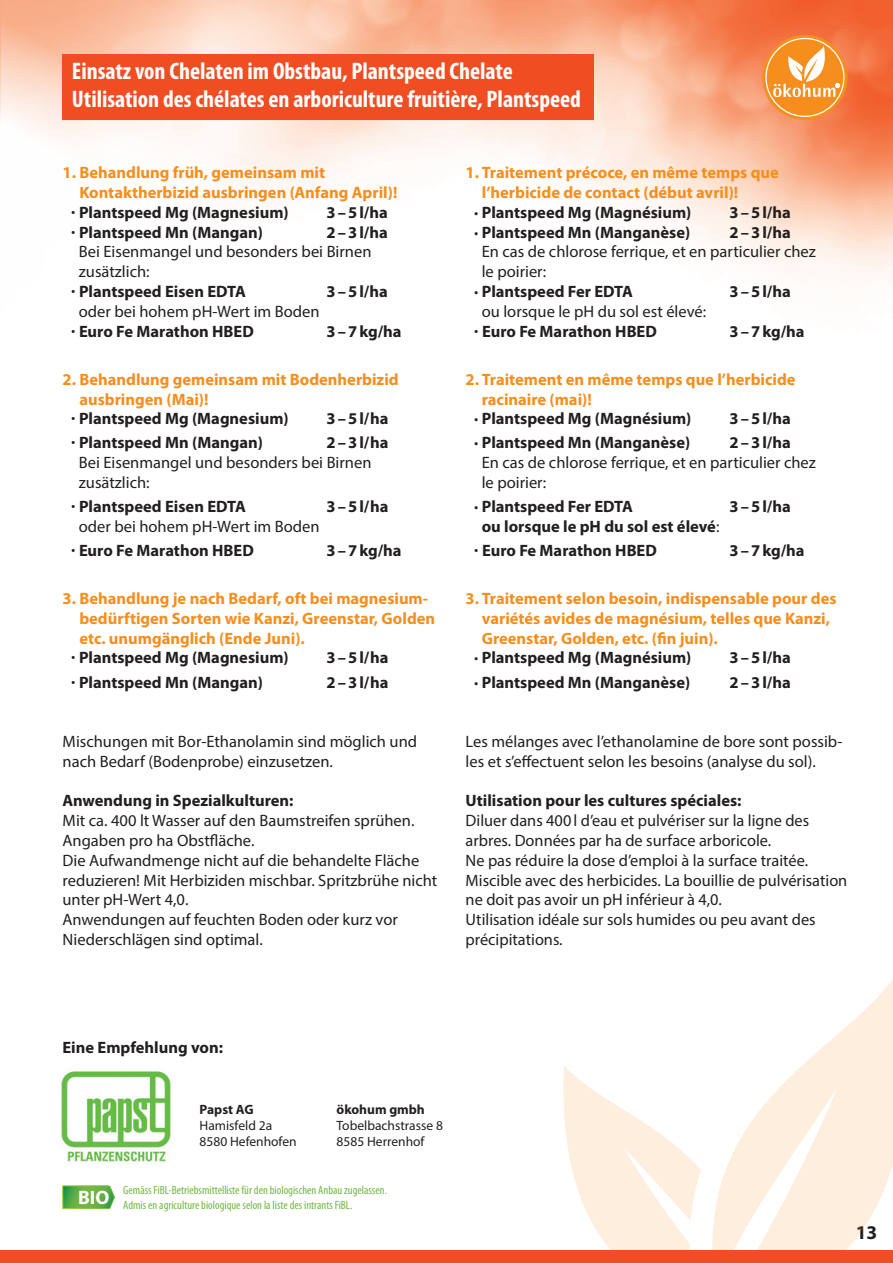
<style>
.page{position:relative;width:893px;height:1263px;background:#fff}
.page>*{position:absolute;margin:0;border:0;box-sizing:border-box;transform-origin:0 0}
.t1{font:700 condensed 24px/28.8px "Myriad Pro";color:#fff}
.t2{font:700 19.5px "Myriad Pro";color:#231f20}
.t3{font:16.5px/19.8px "Myriad Pro";color:#231f20}
.t4{font:700 16.5px/24px "Myriad Pro";color:#231f20}
.t5{font:700 16.5px/19.8px "Myriad Pro";color:#f68e1e}
.t6{font:13.5px/16.2px "Myriad Pro";color:#231f20}
.t7{font:700 13.5px "Myriad Pro";color:#231f20}
.t8{font:condensed 12px/14.4px "Myriad Pro";color:#73b743}
.s1{font-weight:400}
</style>
<div class="page">
<img style="left:0;top:0;width:893px;height:281px">
<svg style="left:762px;top:35px;width:85px;height:85px;background:#f69732"></svg>
<div style="left:765px;top:38px;width:79px;height:79px;border:1px solid #fff;border-radius:50%"></div>
<svg style="left:773px;top:46px;width:67px;height:51px"></svg>
<svg style="left:712px;top:979px;width:181px;height:271px;fill:#fdeedd"></svg>
<svg style="left:563px;top:1066px;width:138px;height:184px"></svg>
<div style="left:63px;top:54px;width:531px;height:66px;background:#f04d22"></div>
<svg style="left:62px;top:1185px;width:53px;height:25px"></svg>
<img style="left:61px;top:1071px;width:110px;height:92px">
<div style="left:0;top:1250px;width:893px;height:13px;background:#f04d22"></div>
<h1 class="t1" style="left:72px;top:56px;width:510px">Einsatz von Chelaten im Obstbau, Plantspeed Chelate<br>Utilisation des chélates en arboriculture fruitière, Plantspeed</h1>
<p class="t5" style="left:79px;top:162px;width:320px;text-indent:-17px">1. Behandlung früh, gemeinsam mit<br>Kontaktherbizid ausbringen (Anfang April)!</p>
<p class="t4" style="left:71px;top:200px;width:219px">· Plantspeed Mg (Magnesium)</p>
<p class="t4" style="left:327px;top:200px;width:63px">3–5l/ha</p>
<p class="t4" style="left:71px;top:220px;width:193px">· Plantspeed Mn (Mangan)</p>
<p class="t4" style="left:327px;top:220px;width:63px">2–3l/ha</p>
<p class="t3" style="left:79px;top:242px;width:294px">Bei Eisenmangel und besonders bei Birnen zusätzlich:</p>
<p class="t4" style="left:71px;top:279px;width:176px">· Plantspeed Eisen EDTA</p>
<p class="t4" style="left:327px;top:279px;width:63px">3–5l/ha</p>
<p class="t3" style="left:79px;top:301px;width:242px">oder bei hohem pH-Wert im Boden</p>
<p class="t4" style="left:71px;top:319px;width:184px">· Euro Fe Marathon HBED</p>
<p class="t4" style="left:327px;top:319px;width:76px">3–7kg/ha</p>
<p class="t5" style="left:79px;top:369px;width:321px;text-indent:-17px">2. Behandlung gemeinsam mit Bodenherbizid ausbringen (Mai)!</p>
<p class="t4" style="left:71px;top:406px;width:219px">· Plantspeed Mg (Magnesium)</p>
<p class="t4" style="left:327px;top:406px;width:63px">3–5l/ha</p>
<p class="t4" style="left:71px;top:430px;width:193px">· Plantspeed Mn (Mangan)</p>
<p class="t4" style="left:327px;top:430px;width:63px">2–3l/ha</p>
<p class="t3" style="left:79px;top:452px;width:294px">Bei Eisenmangel und besonders bei Birnen zusätzlich:</p>
<p class="t4" style="left:71px;top:494px;width:176px">· Plantspeed Eisen EDTA</p>
<p class="t4" style="left:327px;top:494px;width:63px">3–5l/ha</p>
<p class="t3" style="left:79px;top:516px;width:242px">oder bei hohem pH-Wert im Boden</p>
<p class="t4" style="left:71px;top:538px;width:184px">· Euro Fe Marathon HBED</p>
<p class="t4" style="left:327px;top:538px;width:76px">3–7kg/ha</p>
<p class="t5" style="left:79px;top:588px;width:357px;text-indent:-17px">3. Behandlung je nach Bedarf, oft bei magnesium&shy;bedürftigen Sorten wie Kanzi, Greenstar, Golden etc. unumgänglich (Ende Juni).</p>
<p class="t4" style="left:71px;top:645px;width:219px">· Plantspeed Mg (Magnesium)</p>
<p class="t4" style="left:327px;top:645px;width:63px">3–5l/ha</p>
<p class="t4" style="left:71px;top:669px;width:193px">· Plantspeed Mn (Mangan)</p>
<p class="t4" style="left:327px;top:669px;width:63px">2–3l/ha</p>
<p class="t3" style="left:63px;top:731px;width:356px">Mischungen mit Bor-Ethanolamin sind möglich und nach Bedarf (Bodenprobe) einzusetzen.</p>
<p class="t4" style="left:63px;top:788px;width:232px">Anwendung in Spezialkulturen:</p>
<p class="t3" style="left:63px;top:810px;width:376px">Mit ca. 400 lt Wasser auf den Baumstreifen sprühen.<br>Angaben pro ha Obstfläche.<br>Die Aufwandmenge nicht auf die behandelte Fläche reduzieren! Mit Herbiziden mischbar. Spritzbrühe nicht unter pH-Wert 4,0.<br>Anwendungen auf feuchten Boden oder kurz vor Niederschlägen sind optimal.</p>
<p class="t5" style="left:482px;top:162px;width:299px;text-indent:-16px">1. Traitement précoce, en même temps que l’herbicide de contact (début avril)!</p>
<p class="t4" style="left:474px;top:200px;width:219px">· Plantspeed Mg (Magnésium)</p>
<p class="t4" style="left:730px;top:200px;width:63px">3–5l/ha</p>
<p class="t4" style="left:474px;top:220px;width:218px">· Plantspeed Mn (Manganèse)</p>
<p class="t4" style="left:730px;top:220px;width:63px">2–3l/ha</p>
<p class="t3" style="left:482px;top:242px;width:336px">En cas de chlorose ferrique, et en particulier chez le poirier:</p>
<p class="t4" style="left:474px;top:279px;width:160px">· Plantspeed Fer EDTA</p>
<p class="t4" style="left:730px;top:279px;width:63px">3–5l/ha</p>
<p class="t3" style="left:482px;top:301px;width:226px">ou lorsque le pH du sol est élevé:</p>
<p class="t4" style="left:474px;top:319px;width:184px">· Euro Fe Marathon HBED</p>
<p class="t4" style="left:730px;top:319px;width:76px">3–7kg/ha</p>
<p class="t5" style="left:482px;top:369px;width:315px;text-indent:-16px">2. Traitement en même temps que l’herbicide racinaire (mai)!</p>
<p class="t4" style="left:474px;top:406px;width:219px">· Plantspeed Mg (Magnésium)</p>
<p class="t4" style="left:730px;top:406px;width:63px">3–5l/ha</p>
<p class="t4" style="left:474px;top:430px;width:218px">· Plantspeed Mn (Manganèse)</p>
<p class="t4" style="left:730px;top:430px;width:63px">2–3l/ha</p>
<p class="t3" style="left:482px;top:452px;width:336px">En cas de chlorose ferrique, et en particulier chez le poirier:</p>
<p class="t4" style="left:474px;top:494px;width:160px">· Plantspeed Fer EDTA</p>
<p class="t4" style="left:730px;top:494px;width:63px">3–5l/ha</p>
<p class="t4" style="left:474px;top:514px;width:247px;text-indent:7px">ou lorsque le pH du sol est élevé<span class="s1">: </span>· Euro Fe Marathon HBED</p>
<p class="t4" style="left:730px;top:538px;width:76px">3–7kg/ha</p>
<p class="t5" style="left:482px;top:588px;width:356px;text-indent:-16px">3. Traitement selon besoin, indispensable pour des variétés avides de magnésium, telles que Kanzi,<br>Greenstar, Golden, etc. (fin juin).</p>
<p class="t4" style="left:474px;top:645px;width:219px">· Plantspeed Mg (Magnésium)</p>
<p class="t4" style="left:730px;top:645px;width:63px">3–5l/ha</p>
<p class="t4" style="left:474px;top:669px;width:218px">· Plantspeed Mn (Manganèse)</p>
<p class="t4" style="left:730px;top:669px;width:63px">2–3l/ha</p>
<p class="t3" style="left:466px;top:731px;width:378px">Les mélanges avec l’ethanolamine de bore sont possib&shy;les et s’effectuent selon les besoins (analyse du sol).</p>
<p class="t4" style="left:466px;top:788px;width:277px">Utilisation pour les cultures spéciales:</p>
<p class="t3" style="left:466px;top:810px;width:383px">Diluer dans 400l d’eau et pulvériser sur la ligne des arbres. Données par ha de surface arboricole.<br>Ne pas réduire la dose d’emploi à la surface traitée.<br>Miscible avec des herbicides. La bouillie de pulvérisation ne doit pas avoir un pH inférieur à 4,0.<br>Utilisation idéale sur sols humides ou peu avant des précipitations.</p>
<p class="t4" style="left:63px;top:1035px;width:162px">Eine Empfehlung von:</p>
<p class="t7" style="left:200px;top:1100px;width:56px">Papst AG</p>
<p class="t6" style="left:200px;top:1117px;width:99px">Hamisfeld 2a<br>8580 Hefenhofen</p>
<p class="t7" style="left:337px;top:1100px;width:90px">ökohum gmbh</p>
<p class="t6" style="left:337px;top:1117px;width:108px">Tobelbachstrasse 8<br>8585 Herrenhof</p>
<p class="t8" style="left:78px;top:1183px;width:310px;text-indent:45px">Gemäss FiBL-Betriebsmittelliste für den biologischen Anbau zugelassen.<br><sup>BIO</sup> Admis en agriculture biologique selon la liste des intrants FiBL.</p>
<p class="t2" style="left:856px;top:1220px;width:23px">13</p>
</div>
